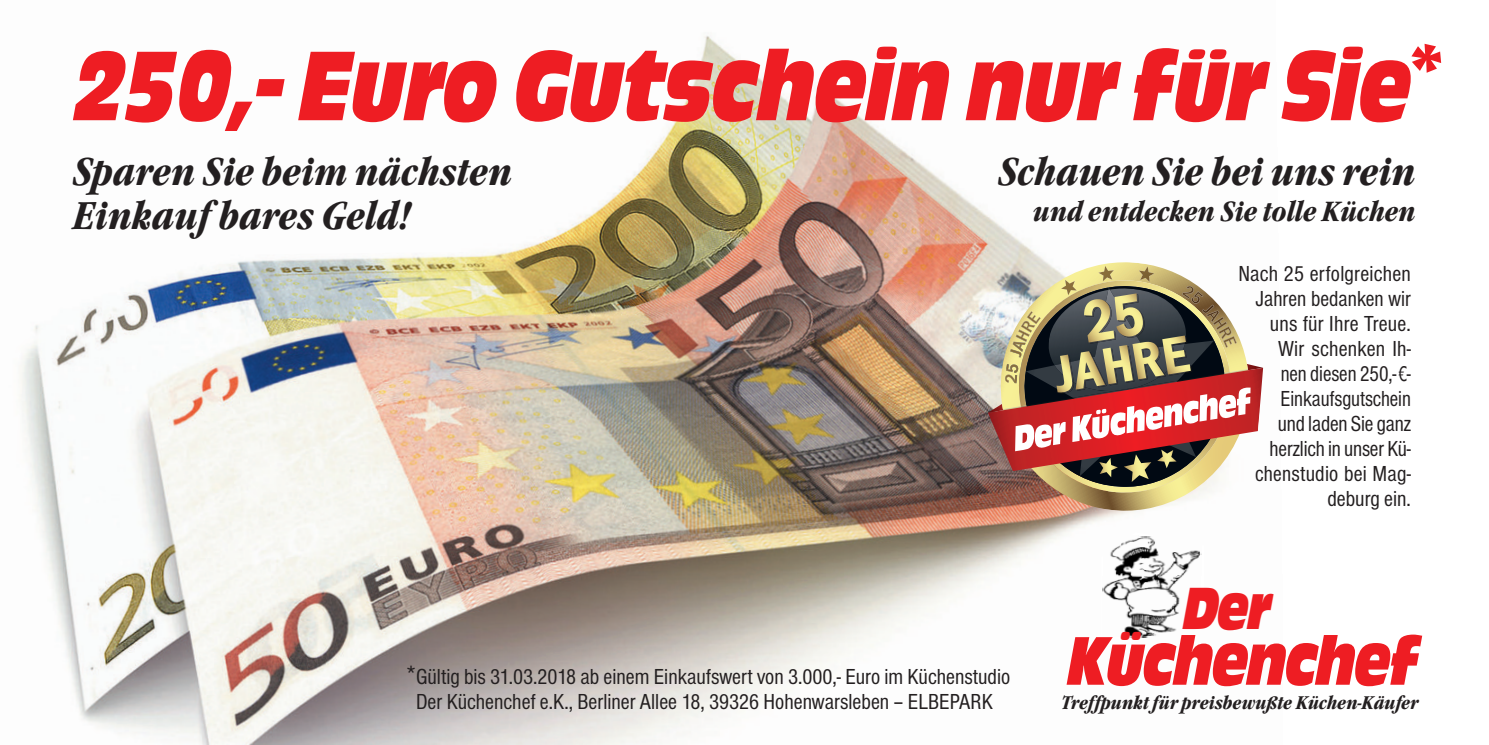
<style>
.page{position:relative;width:1489px;height:745px;background:#fff}
.page>*{position:absolute;margin:0;border:0;box-sizing:border-box;transform-origin:0 0}
.t1{font:italic 102.5px "Antique Olive T Compact";color:#ee1d23;scale:.77 1}
.t2{font:italic 83.25px "Antique Olive T Compact";color:#ee1d23;scale:1.05 1}
.t3{font:italic 71.25px "Antique Olive T Compact";letter-spacing:-.02em;color:#ee1d23;scale:.77 1}
.t4{font:italic 61.75px "Antique Olive T Compact";color:#ee1d23;scale:.77 1}
.t5{font:italic 55px "Antique Olive T Compact";color:#ee1d23;scale:1.15 1}
.t6{font:italic 45px "Antique Olive T Compact";color:#ee1d23;scale:.77 1}
.t7{font:italic 700 condensed 40px/44px "Garamond Itc T";color:#231f20}
.t8{font:italic 700 condensed 28.75px "Garamond Itc T";color:#231f20}
.t9{font:condensed 22.5px/25px "Nimbus Sans T";color:#231f20;text-align:right}
.t10{font:italic 700 condensed 19px "Garamond Itc T";color:#231f20}
.s1{font-size:27.5px}
.s2{font-family:"Verdana";font-stretch:normal;font-size:20px}
</style>
<div class="page">
<img style="left:20px;top:36px;width:1244px;height:708px">
<svg style="left:1101px;top:531px;width:103px;height:116px"></svg>
<img style="left:1101px;top:534px;width:100px;height:103px">
<svg style="left:992px;top:262px;width:263px;height:249px"></svg>
<svg style="left:1011px;top:486px;width:227px;height:13px"></svg>
<img style="left:987px;top:266px;width:275px;height:220px">
<h2 class="t2" style="left:1396px;top:24px;width:49px">*</h2>
<h1 class="t1" style="left:73px;top:25px;width:1738px">250,- Euro Gutschein nur fur Sie</h1>
<h3 class="t5" style="left:1188px;top:8px;width:39px">..</h3>
<h3 class="t7" style="left:73px;top:149px;width:441px">Sparen Sie beim nächsten<br>Einkauf bares Geld!</h3>
<h3 class="t7" style="left:998px;top:149px;width:419px">Schauen Sie bei uns rein</h3>
<p class="t8" style="left:1033px;top:194px;width:384px">und entdecken Sie tolle Küchen</p>
<p class="t9" style="left:406px;top:663px;width:605px;text-align:center"><span class="s1">*</span>Gültig bis 31.03.2018 ab einem Einkaufswert von 3.000,- Euro im Küchenstudio<br>Der Küchenchef e.K., Berliner Allee 18, 39326 Hohenwarsleben – ELBEPARK</p>
<p class="t9" style="left:1238px;top:261px;width:174px">Nach 25 erfolgreichen<br>Jahren bedanken wir uns für Ihre Treue.<br>Wir schenken Ih-<br>nen diesen 250,-<span class="s2">€</span>-<br>Einkaufsgutschein<br>und laden Sie ganz herzlich in unser Kü&shy;chenstudio bei Mag&shy;deburg ein.</p>
<h3 class="t4" style="left:1183px;top:571px;width:114px">Der</h3>
<h3 class="t3" style="left:1067px;top:618px;width:455px">Kuchenchef</h3>
<h3 class="t6" style="left:1120px;top:597px;width:31px">..</h3>
<p class="t10" style="left:1061px;top:691px;width:359px">Treffpunkt für preisbewußte Küchen-Käufer</p>
</div>
